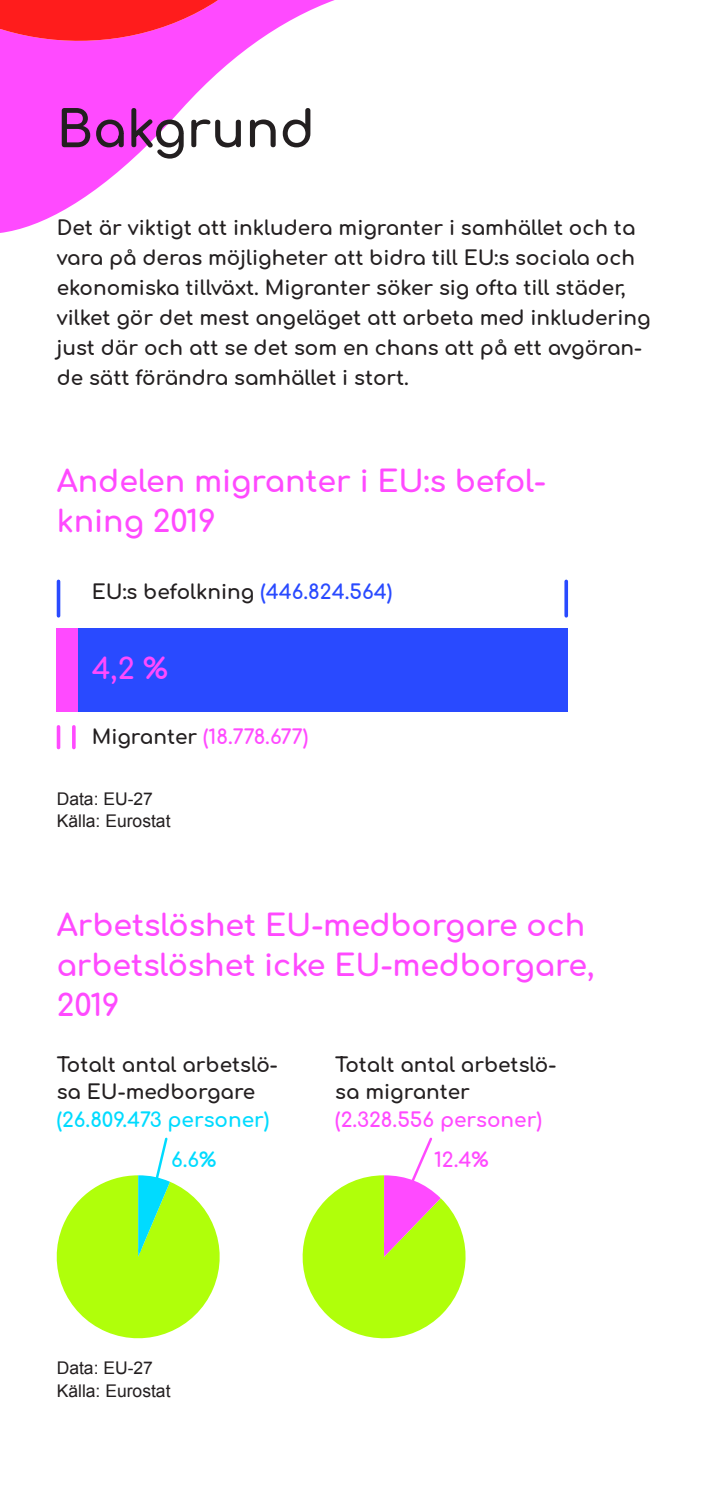
<style>
.page{position:relative;width:709px;height:1489px;background:#fff}
.page>*{position:absolute;margin:0;border:0;box-sizing:border-box;transform-origin:0 0}
.t1{font:700 50.25px "Comfortaa";color:#231f20}
.t2{font:700 30px/40px "Comfortaa";color:#ff4aff}
.t3{font:700 28.75px "Comfortaa";color:#ff4aff}
.t4{font:700 20px/30px "Comfortaa";color:#231f20}
.t5{font:700 20px "Comfortaa";color:#ff4aff}
.t6{font:700 20px "Comfortaa";color:#00dbff}
.t7{font:17.5px/22.5px "Arial";color:#231f20}
.s1{color:#294aff}
.s2{color:#231f20}
</style>
<div class="page">
<svg style="left:0;top:0;width:335px;height:233px"></svg>
<svg style="left:0;top:0;width:296px;height:64px"></svg>
<div style="left:57px;top:627px;width:511px;height:84px;background:#294aff"></div>
<svg style="left:564px;top:581px;width:4px;height:35px"></svg>
<hr style="left:57px;top:581px;width:3px;height:35px;background:#294aff">
<svg style="left:72px;top:726px;width:4px;height:21px"></svg>
<hr style="left:57px;top:726px;width:3px;height:21px;background:#ff4aff">
<div style="left:57px;top:627px;width:21px;height:84px;background:#ff4aff"></div>
<svg style="left:56px;top:1137px;width:164px;height:202px"></svg>
<svg style="left:302px;top:1137px;width:164px;height:202px"></svg>
<p class="t1" style="left:57px;top:84px;width:260px">Bakgrund</p>
<p class="t4" style="left:57px;top:210px;width:595px">Det är viktigt att inkludera migranter i samhället och ta vara på deras möjligheter att bidra till EU:s sociala och ekonomiska tillväxt. Migranter söker sig ofta till städer, vilket gör det mest angeläget att arbeta med inkludering just där och att se det som en chans att på ett avgöran&shy;de sätt förändra samhället i stort.</p>
<p class="t2" style="left:57px;top:457px;width:491px">Andelen migranter i EU:s befol&shy;kning 2019</p>
<p class="t4" style="left:92px;top:574px;width:302px">EU:s befolkning <span class="s1">(446.824.564)</span></p>
<p class="t3" style="left:92px;top:643px;width:78px">4,2 %</p>
<p class="t5" style="left:92px;top:718px;width:218px"><span class="s2">Migranter</span> (18.778.677)</p>
<p class="t7" style="left:57px;top:787px;width:115px">Data: EU-27<br>Källa: Eurostat</p>
<p class="t2" style="left:57px;top:900px;width:539px">Arbetslöshet EU-medborgare och arbetslöshet icke EU-medborgare,<br>2019</p>
<p class="t4" style="left:57px;top:1048px;width:222px;line-height:27.5px">Totalt antal arbetslö&shy;sa EU-medborgare</p>
<p class="t6" style="left:57px;top:1101px;width:214px">(26.809.473 personer)</p>
<p class="t4" style="left:335px;top:1048px;width:222px;line-height:27.5px">Totalt antal arbetslö&shy;sa migranter</p>
<p class="t5" style="left:335px;top:1101px;width:208px">(2.328.556 personer)</p>
<p class="t6" style="left:171px;top:1142px;width:47px">6.6%</p>
<p class="t5" style="left:434px;top:1142px;width:56px">12.4%</p>
<p class="t7" style="left:57px;top:1356px;width:115px">Data: EU-27<br>Källa: Eurostat</p>
</div>
